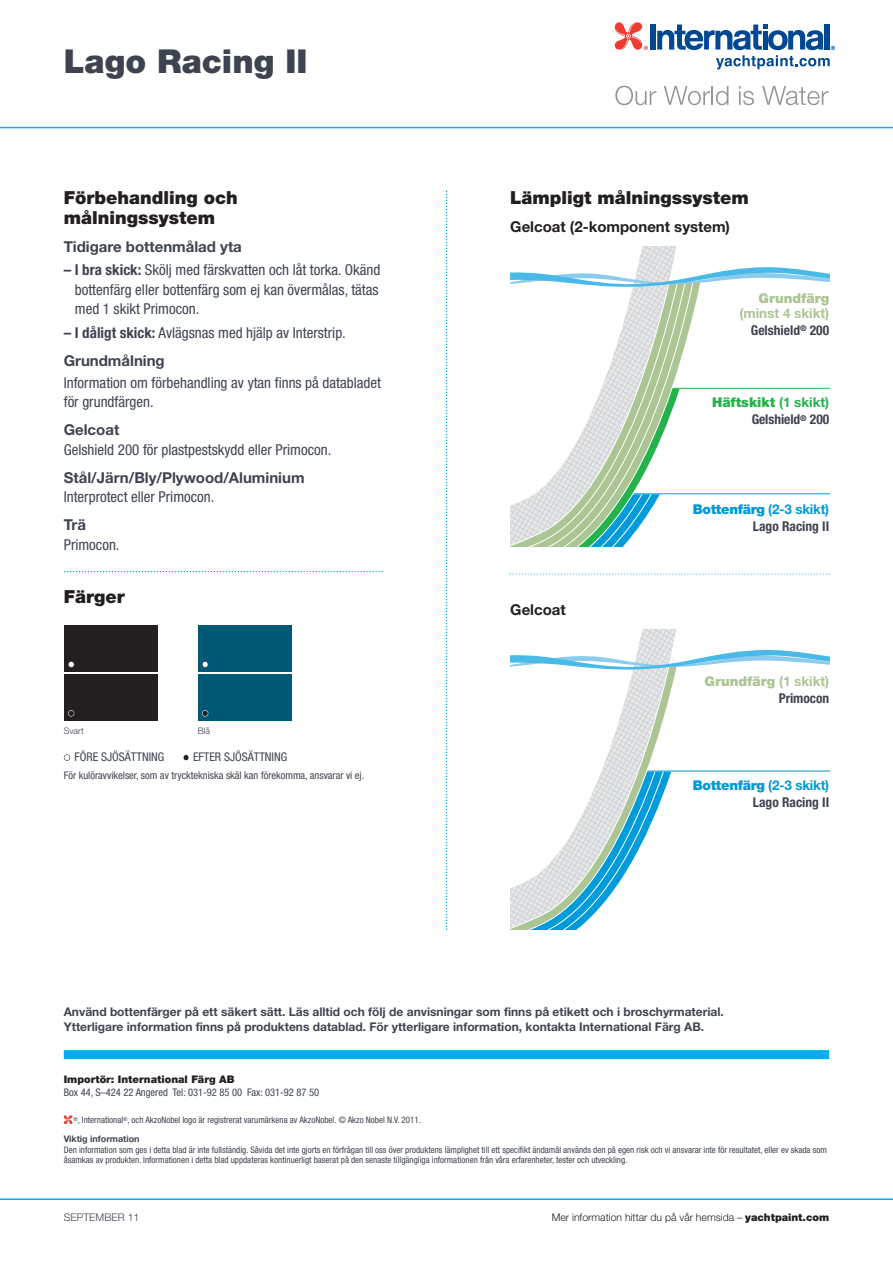
<style>
.page{position:relative;width:893px;height:1263px;background:#fff}
.page>*{position:absolute;margin:0;border:0;box-sizing:border-box;transform-origin:0 0}
.t1{font:900 33px "Helvetica Neue";color:#3e444f}
.t2{font:900 18px "Helvetica Neue";color:#231f20}
.t3{font:condensed 15px/19.5px "Helvetica Neue";color:#3e444f}
.t4{font:700 15px "Helvetica Neue";color:#3e444f}
.t5{font:700 15px "Helvetica Neue";color:#231f20}
.t6{font:700 condensed 13.5px/17.1px "Helvetica Neue";color:#3e444f;text-align:right}
.t7{font:900 13.5px/17.1px "Helvetica Neue";color:#abc594;text-align:right}
.t8{font:700 13.5px/17.1px "Helvetica Neue";color:#abc594;text-align:right}
.t9{font:700 12px/15px "Helvetica Neue";color:#3e444f}
.t10{font:condensed 12px "Helvetica Neue";color:#3e444f}
.t11{font:condensed 10.5px "Helvetica Neue";color:#3e444f}
.t12{font:300 10.5px "Helvetica Neue";color:#231f20}
.t13{font:900 10.5px "Helvetica Neue";color:#231f20}
.t14{font:300 10.5px "Helvetica Neue";letter-spacing:.005em;color:#3e444f}
.t15{font:condensed 9px/10.8px "Helvetica Neue";color:#3e444f}
.t16{font:700 9px "Helvetica Neue";color:#3e444f}
.t17{font:300 9px "Helvetica Neue";color:#3e444f}
.s1{font-weight:700}
.s2{font-weight:700;font-stretch:normal}
.s3{font-stretch:condensed;color:#3e444f}
.s4{font-weight:900;font-stretch:normal;color:#23b24b}
.s5{font-stretch:normal;color:#23b24b}
.s6{font-weight:900;font-stretch:normal;color:#0099d8}
.s7{font-stretch:normal;color:#0099d8}
.s8{font-weight:700;font-stretch:condensed;color:#3e444f}
.s9{font-weight:900}
</style>
<div class="page">
<hr style="left:0;top:127px;width:893px;height:1px;background:#00aeef">
<hr style="left:0;top:1198px;width:893px;height:2px;background:#00aeef">
<div style="left:64px;top:1050px;width:765px;height:9px;background:#00aeef"></div>
<svg style="left:446px;top:191px;width:1px;height:739px"></svg>
<svg style="left:64px;top:1115px;width:8px;height:9px"></svg>
<svg style="left:615px;top:86px;width:41px;height:19px"></svg>
<svg style="left:664px;top:86px;width:64px;height:19px"></svg>
<svg style="left:739px;top:86px;width:15px;height:19px"></svg>
<svg style="left:762px;top:86px;width:66px;height:19px"></svg>
<div style="left:650px;top:24px;width:6px;height:26px;background:#014890"></div>
<svg style="left:615px;top:22px;width:33px;height:28px"></svg>
<svg style="left:657px;top:24px;width:178px;height:45px"></svg>
<svg style="left:510px;top:629px;width:319px;height:300px"></svg>
<svg style="left:64px;top:571px;width:319px;height:1px"></svg>
<div style="left:64px;top:625px;width:93px;height:47px;background:#231f20"></div>
<div style="left:64px;top:674px;width:93px;height:47px;background:#231f20"></div>
<svg style="left:68px;top:710px;width:6px;height:6px"></svg>
<div style="left:68px;top:661px;width:6px;height:7px;border:1px solid #231f20;border-radius:50%"></div>
<div style="left:198px;top:625px;width:93px;height:47px;background:#005877"></div>
<div style="left:198px;top:674px;width:93px;height:47px;background:#005877"></div>
<svg style="left:202px;top:710px;width:6px;height:6px"></svg>
<div style="left:202px;top:661px;width:6px;height:7px;border:1px solid #231f20;border-radius:50%"></div>
<div style="left:64px;top:754px;width:6px;height:7px;border:1px solid #231f20;border-radius:50%"></div>
<div style="left:183px;top:754px;width:6px;height:7px;border:1px solid #fff;border-radius:50%"></div>
<svg style="left:509px;top:573px;width:321px;height:2px"></svg>
<svg style="left:510px;top:247px;width:319px;height:299px"></svg>
<h1 class="t1" style="left:64px;top:49px;width:245px">Lago Racing II</h1>
<h2 class="t2" style="left:64px;top:191px;width:175px">Förbehandling och</h2>
<h2 class="t2" style="left:510px;top:191px;width:240px">Lämpligt målningssystem</h2>
<h2 class="t2" style="left:64px;top:211px;width:153px">målningssystem</h2>
<h3 class="t4" style="left:64px;top:241px;width:180px">Tidigare bottenmålad yta</h3>
<h3 class="t3" style="left:75px;top:262px;width:307px;text-align:justify;text-indent:-11px"><span class="s1">– I bra skick:</span> Skölj med färskvatten och låt torka. Okänd bottenfärg eller bottenfärg som ej kan övermålas, tätas med 1 skikt Primocon.</h3>
<h3 class="t3" style="left:64px;top:320px;width:284px;line-height:28px"><span class="s1">– I dåligt skick:</span> Avlägsnas med hjälp av Interstrip.<br><span class="s2">Grundmålning</span></h3>
<h3 class="t3" style="left:64px;top:374px;width:319px">Information om förbehandling av ytan finns på databladet för grundfärgen.</h3>
<h3 class="t4" style="left:64px;top:425px;width:57px">Gelcoat</h3>
<h3 class="t3" style="left:64px;top:441px;width:269px">Gelshield 200 för plastpestskydd eller Primocon.</h3>
<h3 class="t4" style="left:64px;top:472px;width:242px">Stål/Järn/Bly/Plywood/Aluminium</h3>
<h3 class="t3" style="left:64px;top:489px;width:152px">Interprotect eller Primocon.</h3>
<h3 class="t4" style="left:64px;top:520px;width:24px">Trä</h3>
<h3 class="t3" style="left:64px;top:536px;width:57px">Primocon.</h3>
<h3 class="t5" style="left:510px;top:221px;width:221px">Gelcoat (2-komponent system)</h3>
<h3 class="t7" style="left:758px;top:291px;width:72px">Grundfärg</h3>
<h3 class="t8" style="left:739px;top:306px;width:91px">(minst 4 skikt)<br><span class="s3">Gelshield</span><sup>®</sup> <span class="s3">200</span></h3>
<h3 class="t6" style="left:712px;top:395px;width:119px"><span class="s4">Häftskikt</span> <span class="s5">(1 skikt)<br></span>Gelshield<sup>®</sup> 200</h3>
<h3 class="t6" style="left:693px;top:501px;width:138px"><span class="s6">Bottenfärg</span> <span class="s7">(2-3 skikt)<br></span>Lago Racing II</h3>
<h2 class="t2" style="left:64px;top:591px;width:62px">Färger</h2>
<p class="t17" style="left:64px;top:727px;width:21px">Svart</p>
<p class="t17" style="left:198px;top:727px;width:14px">Blå</p>
<h3 class="t10" style="left:75px;top:753px;width:91px">FÖRE SJÖSÄTTNING</h3>
<h3 class="t10" style="left:193px;top:753px;width:96px">EFTER SJÖSÄTTNING</h3>
<p class="t11" style="left:64px;top:771px;width:302px">För kulöravvikelser, som av trycktekniska skäl kan förekomma, ansvarar vi ej.</p>
<h3 class="t5" style="left:510px;top:604px;width:57px">Gelcoat</h3>
<h3 class="t7" style="left:705px;top:673px;width:126px">Grundfärg <span class="s1">(1 skikt)<br></span><span class="s8">Primocon</span></h3>
<h3 class="t6" style="left:693px;top:778px;width:138px"><span class="s6">Bottenfärg</span> <span class="s7">(2-3 skikt)<br></span>Lago Racing II</h3>
<p class="t9" style="left:64px;top:1006px;width:661px">Använd bottenfärger på ett säkert sätt. Läs alltid och följ de anvisningar som finns på etikett och i broschyrmaterial.<br>Ytterligare information finns på produktens datablad. För ytterligare information, kontakta International Färg AB.</p>
<p class="t13" style="left:64px;top:1076px;width:172px">Importör: International Färg AB</p>
<p class="t11" style="left:64px;top:1088px;width:257px">Box 44, S–424 22 Angered Tel: 031-92 85 00 Fax: 031-92 87 50</p>
<p class="t15" style="left:74px;top:1115px;width:349px"><sup>®</sup>, International<sup>®</sup>, och AkzoNobel logo är registrerat varumärkena av AkzoNobel. © Akzo Nobel N.V. 2011.</p>
<p class="t16" style="left:64px;top:1135px;width:77px">Viktig information</p>
<p class="t15" style="left:64px;top:1145px;width:765px">Den information som ges i detta blad är inte fullständig. Såvida det inte gjorts en förfrågan till oss över produktens lämplighet till ett specifikt ändamål används den på egen risk och vi ansvarar inte för resultatet, eller ev skada som åsamkas av produkten. Informationen i detta blad uppdateras kontinuerligt baserat på den senaste tillgängliga informationen från våra erfarenheter, tester och utveckling.</p>
<p class="t14" style="left:64px;top:1213px;width:77px">SEPTEMBER 11</p>
<p class="t12" style="left:552px;top:1213px;width:279px">Mer information hittar du på vår hemsida – <span class="s9">yachtpaint.com</span></p>
</div>
